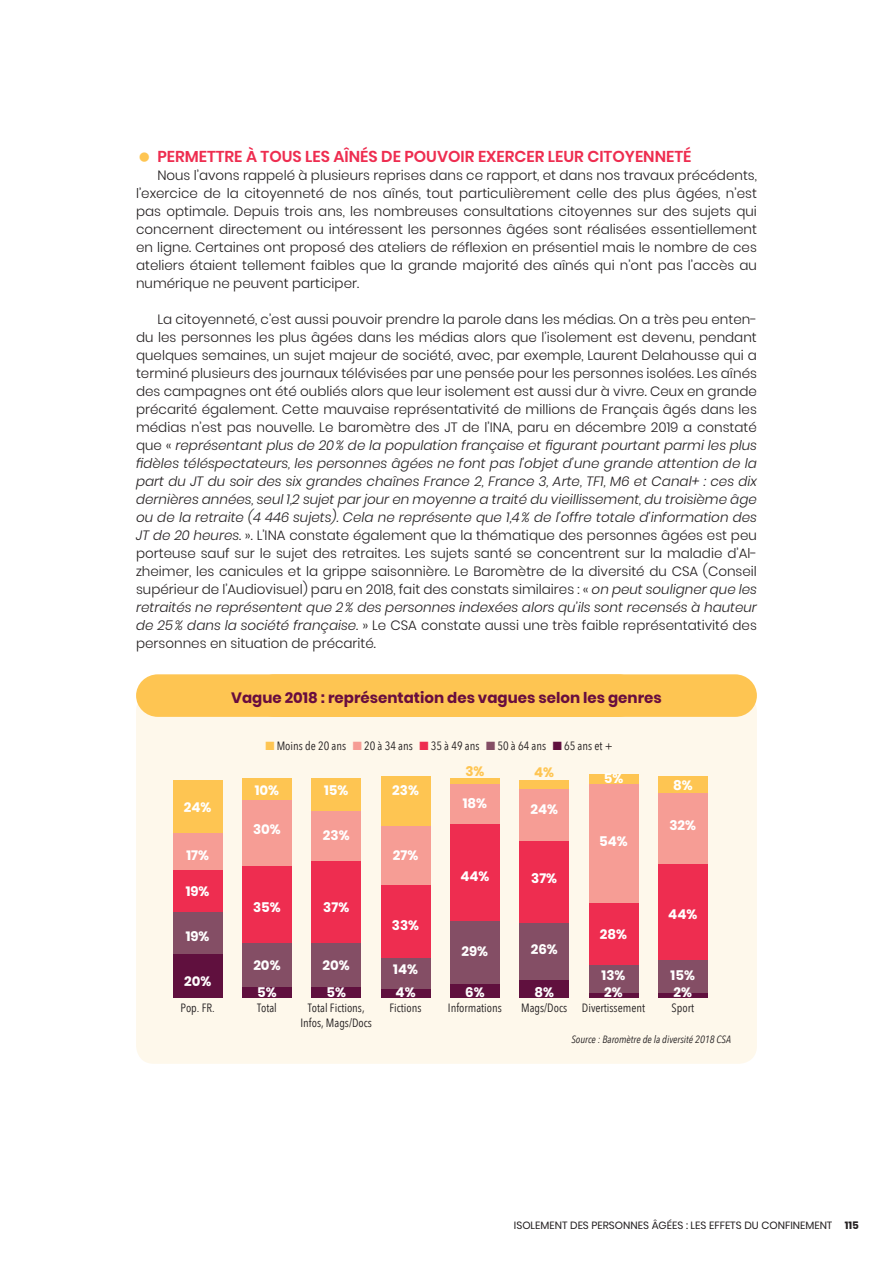
<style>
.page{position:relative;width:893px;height:1263px;background:#fff}
.page>*{position:absolute;margin:0;border:0;box-sizing:border-box;transform-origin:0 0}
.t1{font:600 15.75px "Poppins";color:#ee2d50}
.t2{font:700 15px "Poppins";color:#680d3f}
.t3{font:300 13.5px/18px "Poppins";color:#231f20;text-align:justify}
.t4{font:700 13.5px "Poppins";color:#fff}
.t5{font:700 13.5px "Poppins";color:#fec552}
.t6{font:12px "Avenir Next Condensed";color:#231f20}
.t7{font:10.5px "Poppins";color:#231f20}
.t8{font:italic 10.5px "Avenir Next Condensed";color:#231f20}
.s1{font-style:italic}
.s2{color:#fec552}
.s3{color:#f69d95}
.s4{color:#ee2d50}
.s5{color:#844e65}
.s6{color:#60103e}
.s7{font-weight:700}
</style>
<div class="page">
<div style="left:136px;top:693px;width:621px;height:371px;background:#fef8eb;border-radius:18px"></div>
<div style="left:173px;top:780px;width:50px;height:53px;background:#fec552"></div>
<div style="left:242px;top:778px;width:50px;height:22px;background:#fec552"></div>
<div style="left:311px;top:778px;width:50px;height:33px;background:#fec552"></div>
<div style="left:381px;top:776px;width:49px;height:50px;background:#fec552"></div>
<div style="left:450px;top:778px;width:50px;height:6px;background:#fec552"></div>
<div style="left:519px;top:780px;width:50px;height:9px;background:#fec552"></div>
<div style="left:589px;top:773px;width:49px;height:11px;background:#fec552"></div>
<div style="left:658px;top:776px;width:50px;height:17px;background:#fec552"></div>
<div style="left:173px;top:833px;width:50px;height:37px;background:#f69d95"></div>
<div style="left:242px;top:800px;width:50px;height:66px;background:#f69d95"></div>
<div style="left:311px;top:811px;width:50px;height:50px;background:#f69d95"></div>
<div style="left:381px;top:826px;width:49px;height:60px;background:#f69d95"></div>
<div style="left:450px;top:784px;width:50px;height:40px;background:#f69d95"></div>
<div style="left:519px;top:789px;width:50px;height:53px;background:#f69d95"></div>
<div style="left:589px;top:784px;width:49px;height:119px;background:#f69d95"></div>
<div style="left:658px;top:793px;width:50px;height:71px;background:#f69d95"></div>
<div style="left:173px;top:870px;width:50px;height:42px;background:#ee2d50"></div>
<div style="left:242px;top:866px;width:50px;height:77px;background:#ee2d50"></div>
<div style="left:311px;top:861px;width:50px;height:82px;background:#ee2d50"></div>
<div style="left:381px;top:886px;width:49px;height:72px;background:#ee2d50"></div>
<div style="left:450px;top:824px;width:50px;height:97px;background:#ee2d50"></div>
<div style="left:519px;top:842px;width:50px;height:81px;background:#ee2d50"></div>
<div style="left:589px;top:903px;width:49px;height:62px;background:#ee2d50"></div>
<div style="left:658px;top:864px;width:50px;height:96px;background:#ee2d50"></div>
<div style="left:173px;top:912px;width:50px;height:42px;background:#844e65"></div>
<div style="left:242px;top:943px;width:50px;height:44px;background:#844e65"></div>
<div style="left:311px;top:943px;width:50px;height:44px;background:#844e65"></div>
<div style="left:381px;top:958px;width:49px;height:31px;background:#844e65"></div>
<div style="left:450px;top:921px;width:50px;height:63px;background:#844e65"></div>
<div style="left:519px;top:923px;width:50px;height:57px;background:#844e65"></div>
<div style="left:589px;top:965px;width:49px;height:28px;background:#844e65"></div>
<div style="left:658px;top:960px;width:50px;height:33px;background:#844e65"></div>
<div style="left:173px;top:954px;width:50px;height:44px;background:#60103e"></div>
<div style="left:242px;top:987px;width:50px;height:11px;background:#60103e"></div>
<div style="left:311px;top:987px;width:50px;height:11px;background:#60103e"></div>
<div style="left:381px;top:989px;width:49px;height:9px;background:#60103e"></div>
<div style="left:450px;top:984px;width:50px;height:14px;background:#60103e"></div>
<div style="left:519px;top:980px;width:50px;height:18px;background:#60103e"></div>
<div style="left:589px;top:993px;width:49px;height:5px;background:#60103e"></div>
<div style="left:658px;top:993px;width:50px;height:5px;background:#60103e"></div>
<div style="left:136px;top:674px;width:621px;height:43px;background:#fec552"></div>
<p class="t1" style="left:157px;top:147px;width:536px">PERMETTRE À TOUS LES AÎNÉS DE POUVOIR EXERCER LEUR CITOYENNETÉ</p>
<p class="t3" style="left:136px;top:166px;width:622px;text-indent:21px">Nous l’avons rappelé à plusieurs reprises dans ce rapport, et dans nos travaux précédents, l’exercice de la citoyenneté de nos aînés, tout particulièrement celle des plus âgées, n’est pas optimale. Depuis trois ans, les nombreuses consultations citoyennes sur des sujets qui concernent directement ou intéressent les personnes âgées sont réalisées essentiellement en ligne. Certaines ont proposé des ateliers de réflexion en présentiel mais le nombre de ces ateliers étaient tellement faibles que la grande majorité des aînés qui n’ont pas l’accès au numérique ne peuvent participer.</p>
<p class="t3" style="left:136px;top:310px;width:623px;text-indent:21px">La citoyenneté, c’est aussi pouvoir prendre la parole dans les médias. On a très peu enten&shy;du les personnes les plus âgées dans les médias alors que l’isolement est devenu, pendant quelques semaines, un sujet majeur de société, avec, par exemple, Laurent Delahousse qui a terminé plusieurs des journaux télévisées par une pensée pour les personnes isolées. Les aînés des campagnes ont été oubliés alors que leur isolement est aussi dur à vivre. Ceux en grande précarité également. Cette mauvaise représentativité de millions de Français âgés dans les médias n’est pas nouvelle. Le baromètre des JT de l’INA, paru en décembre 2019 a constaté que « <span class="s1">représentant plus de 20% de la population française et figurant pourtant parmi les plus fidèles téléspectateurs, les personnes âgées ne font pas l’objet d’une grande attention de la part du JT du soir des six grandes chaînes France 2, France 3, Arte, TF1, M6 et Canal+ : ces dix dernières années, seul 1,2 sujet par jour en moyenne a traité du vieillissement, du troisième âge ou de la retraite (4 446 sujets). Cela ne représente que 1,4% de l’offre totale d’information des JT de 20 heures.</span> ». L’INA constate également que la thématique des personnes âgées est peu porteuse sauf sur le sujet des retraites. Les sujets santé se concentrent sur la maladie d’Al&shy;zheimer, les canicules et la grippe saisonnière. Le Baromètre de la diversité du CSA (Conseil supérieur de l’Audiovisuel) paru en 2018, fait des constats similaires : « <span class="s1">on peut souligner que les retraités ne représentent que 2% des personnes indexées alors qu’ils sont recensés à hauteur de 25% dans la société française.</span> » Le CSA constate aussi une très faible représentativité des personnes en situation de précarité.</p>
<p class="t2" style="left:231px;top:689px;width:432px">Vague 2018 : représentation des vagues selon les genres</p>
<p class="t4" style="left:184px;top:799px;width:29px">24%</p>
<p class="t4" style="left:186px;top:847px;width:24px">17%</p>
<p class="t4" style="left:186px;top:883px;width:25px">19%</p>
<p class="t4" style="left:186px;top:928px;width:25px">19%</p>
<p class="t4" style="left:184px;top:973px;width:29px">20%</p>
<p class="t6" style="left:265px;top:735px;width:349px"><span class="s2">■</span> Moins de 20 ans <span class="s3">■</span> 20 à 34 ans <span class="s4">■</span> 35 à 49 ans <span class="s5">■</span> 50 à 64 ans <span class="s6">■</span> 65 ans et +</p>
<p class="t4" style="left:255px;top:783px;width:26px">10%</p>
<p class="t4" style="left:324px;top:783px;width:26px">15%</p>
<p class="t4" style="left:392px;top:783px;width:28px">23%</p>
<p class="t4" style="left:253px;top:821px;width:29px">30%</p>
<p class="t4" style="left:253px;top:900px;width:29px">35%</p>
<p class="t4" style="left:323px;top:828px;width:28px">23%</p>
<p class="t4" style="left:323px;top:899px;width:27px">37%</p>
<p class="t4" style="left:393px;top:847px;width:27px">27%</p>
<p class="t4" style="left:392px;top:917px;width:29px">33%</p>
<p class="t5" style="left:465px;top:763px;width:21px">3%</p>
<p class="t5" style="left:534px;top:764px;width:21px">4%</p>
<p class="t4" style="left:463px;top:796px;width:26px">18%</p>
<p class="t4" style="left:460px;top:868px;width:30px">44%</p>
<p class="t4" style="left:530px;top:801px;width:29px">24%</p>
<p class="t4" style="left:531px;top:871px;width:27px">37%</p>
<p class="t4" style="left:604px;top:771px;width:21px">5%</p>
<p class="t4" style="left:599px;top:833px;width:30px">54%</p>
<p class="t4" style="left:600px;top:926px;width:29px">28%</p>
<p class="t4" style="left:673px;top:778px;width:21px">8%</p>
<p class="t4" style="left:669px;top:818px;width:28px">32%</p>
<p class="t4" style="left:668px;top:906px;width:30px">44%</p>
<p class="t4" style="left:253px;top:957px;width:29px">20%</p>
<p class="t4" style="left:323px;top:957px;width:29px">20%</p>
<p class="t4" style="left:393px;top:961px;width:26px">14%</p>
<p class="t4" style="left:257px;top:984px;width:21px">5%</p>
<p class="t4" style="left:326px;top:984px;width:21px">5%</p>
<p class="t4" style="left:396px;top:984px;width:21px">4%</p>
<p class="t4" style="left:462px;top:943px;width:28px">29%</p>
<p class="t4" style="left:465px;top:984px;width:21px">6%</p>
<p class="t4" style="left:531px;top:941px;width:28px">26%</p>
<p class="t4" style="left:602px;top:967px;width:25px">13%</p>
<p class="t4" style="left:671px;top:967px;width:26px">15%</p>
<p class="t4" style="left:534px;top:984px;width:21px">8%</p>
<p class="t4" style="left:604px;top:984px;width:20px">2%</p>
<p class="t4" style="left:674px;top:984px;width:20px">2%</p>
<p class="t6" style="left:180px;top:998px;width:36px">Pop. FR.</p>
<p class="t6" style="left:257px;top:998px;width:21px">Total</p>
<p class="t6" style="left:308px;top:998px;width:58px">Total Fictions,</p>
<p class="t6" style="left:389px;top:998px;width:34px">Fictions</p>
<p class="t6" style="left:448px;top:998px;width:55px">Informations</p>
<p class="t6" style="left:521px;top:998px;width:125px">Mags/Docs Divertissement</p>
<p class="t6" style="left:672px;top:998px;width:24px">Sport</p>
<p class="t6" style="left:300px;top:1012px;width:73px">Infos, Mags/Docs</p>
<p class="t8" style="left:571px;top:1033px;width:161px">Source : Baromètre de la diversité 2018 CSA</p>
<p class="t7" style="left:514px;top:1219px;width:347px">ISOLEMENT DES PERSONNES ÂGÉES : LES EFFETS DU CONFINEMENT <span class="s7">115</span></p>
</div>
